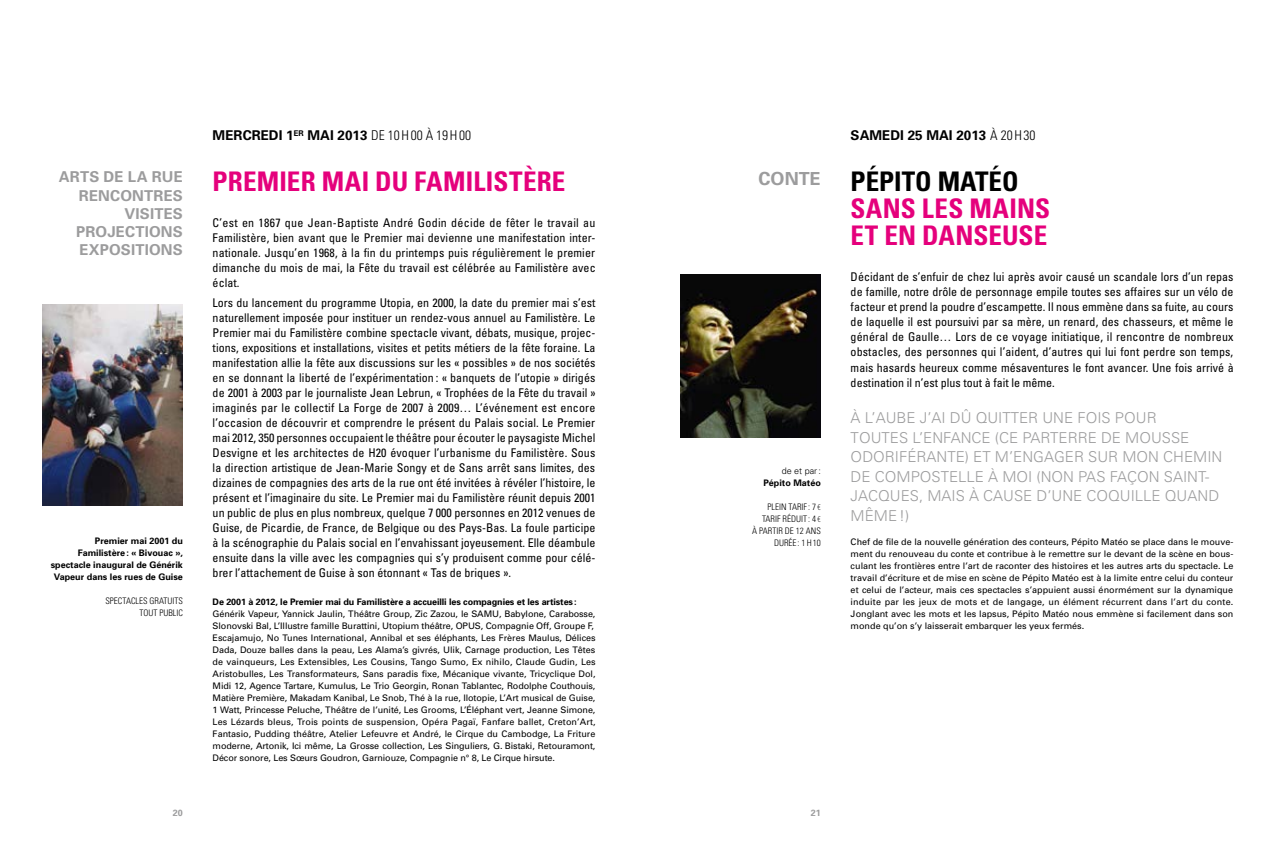
<style>
.page{position:relative;width:1276px;height:851px;background:#fff}
.page>*{position:absolute;margin:0;border:0;box-sizing:border-box;transform-origin:0 0}
.t1{font:700 condensed 27px/27px "Univers";color:#e5007c}
.t2{font:700 18px "Univers";color:#9c9c9d}
.t3{font:300 15px/19.5px "Univers";color:#9c9c9d}
.t4{font:700 15px "Univers";letter-spacing:.01em;color:#9c9c9d}
.t5{font:700 15px/18px "Univers";letter-spacing:.07em;color:#9c9c9d}
.t6{font:700 13.5px "Univers";color:#000}
.t7{font:condensed 12px/15px "Univers";color:#000;text-align:justify}
.t8{font:9px/12px "Univers";letter-spacing:-.01em;color:#000;text-align:justify}
.t9{font:700 9px/12px "Univers";color:#000;text-align:right}
.t10{font:300 condensed 9px/12px "Univers";color:#000;text-align:right}
.t11{font:300 9px "Univers";color:#000}
.t12{font:700 9px "Univers";color:#9c9c9d}
.s1{font-weight:300;font-stretch:condensed}
.s2{color:#000}
.s3{font-family:"Myriad Pro"}
</style>
<div class="page">
<img style="left:680px;top:274px;width:141px;height:163px">
<img style="left:43px;top:304px;width:140px;height:201px">
<p class="t5" style="left:79px;top:168px;width:106px;text-indent:-20px">arts de la rue rencon</p>
<p class="t4" style="left:144px;top:185px;width:38px">tres</p>
<p class="t4" style="left:124px;top:203px;width:9px">visi</p>
<p class="t4" style="left:154px;top:203px;width:28px">tes</p>
<p class="t4" style="left:76px;top:221px;width:11px">proj</p>
<p class="t4" style="left:116px;top:221px;width:39px">ections</p>
<p class="t4" style="left:79px;top:239px;width:20px">exposi</p>
<p class="t4" style="left:135px;top:239px;width:20px">tions</p>
<p class="t9" style="left:51px;top:534px;width:134px">Premier mai 2001 du<br>Familistère: « Bivouac », spectacle inaugural de Générik<br>Vapeur dans les rues de Guise</p>
<p class="t10" style="left:105px;top:594px;width:79px">SPECTACLES GRATUITS<br>TOUT PUBLIC</p>
<p class="t6" style="left:213px;top:127px;width:260px">MERCREDI 1<sup>ER</sup> MAI 2013 <span class="s1">DE 10H00 À 19H00</span></p>
<h1 class="t1" style="left:213px;top:167px;width:17px">PREM</h1>
<h1 class="t1" style="left:279px;top:167px;width:272px">IER MAI DU FAMILISTÈRE</h1>
<p class="t7" style="left:213px;top:215px;width:384px">C’est en 1867 que Jean-Baptiste André Godin décide de fêter le travail au Familistère, bien avant que le Premier mai devienne une manifestation inter&shy;nationale. Jusqu’en 1968, à la fin du printemps puis régulièrement le premier dimanche du mois de mai, la Fête du travail est célébrée au Familistère avec éclat.</p>
<p class="t7" style="left:213px;top:294px;width:384px">Lors du lancement du programme Utopia, en 2000, la date du premier mai s’est naturellement imposée pour instituer un rendez-vous annuel au Familistère. Le Premier mai du Familistère combine spectacle vivant, débats, musique, projec&shy;tions, expositions et installations, visites et petits métiers de la fête foraine. La manifestation allie la fête aux discussions sur les « possibles » de nos sociétés en se donnant la liberté de l’expérimentation : « banquets de l’utopie » dirigés de 2001 à 2003 par le journaliste Jean Lebrun, « Trophées de la Fête du travail » imaginés par le collectif La Forge de 2007 à 2009… L’événement est encore l’occasion de découvrir et comprendre le présent du Palais social. Le Premier mai 2012, 350 personnes occupaient le théâtre pour écouter le paysagiste Michel Desvigne et les architectes de H20 évoquer l’urbanisme du Familistère. Sous la direction artistique de Jean-Marie Songy et de Sans arrêt sans limites, des dizaines de compagnies des arts de la rue ont été invitées à révéler l’histoire, le présent et l’imaginaire du site. Le Premier mai du Familistère réunit depuis 2001 un public de plus en plus nombreux, quelque 7 000 personnes en 2012 venues de Guise, de Picardie, de France, de Belgique ou des Pays-Bas. La foule participe à la scénographie du Palais social en l’envahissant joyeusement. Elle déambule ensuite dans la ville avec les compagnies qui s’y produisent comme pour célé&shy;brer l’attachement de Guise à son étonnant « Tas de briques ».</p>
<p class="t9" style="left:213px;top:595px;width:365px">De 2001 à 2012, le Premier mai du Familistère a accueilli les compagnies et les artistes:</p>
<p class="t8" style="left:213px;top:607px;width:384px;text-align:left">Générik Vapeur, Yannick Jaulin, Théâtre Group, Zic Zazou, le SAMU, Babylone, Carabosse, Slonovski Bal, L’Illustre famille Burattini, Utopium théâtre, OPUS, Compagnie Off, Groupe F, Escajamujo, No Tunes International, Annibal et ses éléphants, Les Frères Maulus, Délices Dada, Douze balles dans la peau, Les Alama’s givrés, Ulik, Carnage production, Les Têtes de vainqueurs, Les Extensibles, Les Cousins, Tango Sumo, Ex nihilo, Claude Gudin, Les Aristobulles, Les Transformateurs, Sans paradis fixe, Mécanique vivante, Tricyclique Dol, Midi 12, Agence Tartare, Kumulus, Le Trio Georgin, Ronan Tablantec, Rodolphe Couthouis, Matière Première, Makadam Kanibal, Le Snob, Thé à la rue, Ilotopie, L’Art musical de Guise, 1 Watt, Princesse Peluche, Théâtre de l’unité, Les Grooms, L’Éléphant vert, Jeanne Simone, Les Lézards bleus, Trois points de suspension, Opéra Pagaï, Fanfare ballet, Creton’Art, Fantasio, Pudding théâtre, Atelier Lefeuvre et André, le Cirque du Cambodge, La Friture moderne, Artonik, Ici même, La Grosse collection, Les Singuliers, G. Bistaki, Retouramont, Décor sonore, Les Sœurs Goudron, Garniouze, Compagnie n° 8, Le Cirque hirsute.</p>
<p class="t6" style="left:850px;top:127px;width:186px">SAMEDI 25 MAI 2013 <span class="s1">À 20H30</span></p>
<h2 class="t2" style="left:758px;top:167px;width:14px">con</h2>
<h1 class="t1" style="left:850px;top:167px;width:199px;text-indent:-52px"><sup>te</sup> <span class="s2">PÉPITO MATÉO<br></span>SANS LES MAINS<br>ET EN DANSEUSE</h1>
<p class="t7" style="left:850px;top:269px;width:384px">Décidant de s’enfuir de chez lui après avoir causé un scandale lors d’un repas de famille, notre drôle de personnage empile toutes ses affaires sur un vélo de facteur et prend la poudre d’escampette. Il nous emmène dans sa fuite, au cours de laquelle il est poursuivi par sa mère, un renard, des chasseurs, et même le général de Gaulle… Lors de ce voyage initiatique, il rencontre de nombreux obstacles, des personnes qui l’aident, d’autres qui lui font perdre son temps, mais hasards heureux comme mésaventures le font avancer. Une fois arrivé à destination il n’est plus tout à fait le même.</p>
<p class="t3" style="left:850px;top:407px;width:373px">À L’AUBE J’AI DÛ QUITTER UNE FOIS POUR<br>TOUTES L’ENFANCE (CE PARTERRE DE MOUSSE ODORIFÉRANTE) ET M’ENGAGER SUR MON CHEMIN DE COMPOSTELLE À MOI (NON PAS FAÇON SAINT-JACQUES, MAIS À CAUSE D’UNE COQUILLE QUAND MÊME!)</p>
<p class="t8" style="left:850px;top:536px;width:384px">Chef de file de la nouvelle génération des conteurs, Pépito Matéo se place dans le mouve&shy;ment du renouveau du conte et contribue à le remettre sur le devant de la scène en bous&shy;culant les frontières entre l’art de raconter des histoires et les autres arts du spectacle. Le travail d’écriture et de mise en scène de Pépito Matéo est à la limite entre celui du conteur et celui de l’acteur, mais ces spectacles s’appuient aussi énormément sur la dynamique induite par les jeux de mots et de langage, un élément récurrent dans l’art du conte.<br>Jonglant avec les mots et les lapsus, Pépito Matéo nous emmène si facilement dans son monde qu’on s’y laisserait embarquer les yeux fermés.</p>
<p class="t11" style="left:781px;top:465px;width:41px">de et par:</p>
<p class="t9" style="left:763px;top:476px;width:59px">Pépito Matéo</p>
<p class="t10" style="left:752px;top:501px;width:70px">PLEIN TARIF: 7 <span class="s3">€<br></span>TARIF RÉDUIT : 4 <span class="s3">€<br></span>À PARTIR DE 12 ANS<br>DURÉE : 1H10</p>
<p class="t12" style="left:173px;top:806px;width:12px">20</p>
<p class="t12" style="left:811px;top:806px;width:12px">21</p>
</div>
